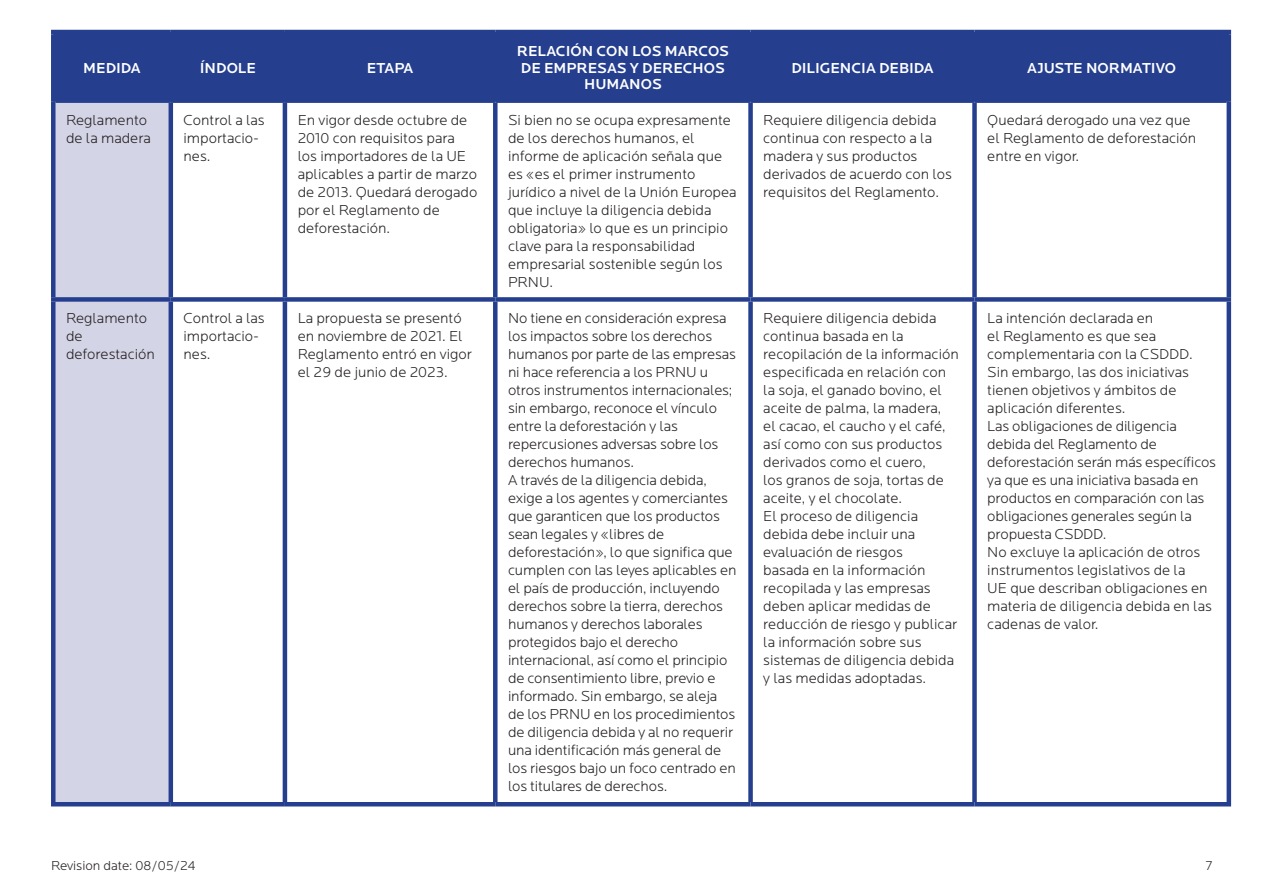
<style>
.page{position:relative;width:1263px;height:893px;background:#fff}
.page>*{position:absolute;margin:0;border:0;box-sizing:border-box;transform-origin:0 0}
.t1{font:300 15px/18px "Locator";color:#231f20}
.t2{font:500 15px/16.5px "Locator";color:#fff;text-align:center}
.t3{font:300 13.5px "Locator";color:#231f20}
</style>
<div class="page">
<div style="left:56px;top:34px;width:1170px;height:67px;background:#253f8e"></div>
<div style="left:56px;top:103px;width:113px;height:699px;background:#d4d4e7"></div>
<div style="left:51px;top:34px;width:5px;height:68px;background:#253f8e"></div>
<hr style="left:51px;top:30px;width:120px;height:4px;background:#253f8e">
<hr style="left:56px;top:101px;width:115px;height:2px;background:#253f8e">
<hr style="left:169px;top:34px;width:4px;height:67px;background:#253f8e">
<hr style="left:171px;top:30px;width:114px;height:4px;background:#253f8e">
<hr style="left:171px;top:101px;width:114px;height:2px;background:#253f8e">
<hr style="left:283px;top:34px;width:4px;height:67px;background:#253f8e">
<hr style="left:285px;top:30px;width:210px;height:4px;background:#253f8e">
<hr style="left:495px;top:30px;width:255px;height:4px;background:#253f8e">
<hr style="left:750px;top:30px;width:224px;height:4px;background:#253f8e">
<hr style="left:974px;top:30px;width:257px;height:4px;background:#253f8e">
<hr style="left:493px;top:34px;width:4px;height:67px;background:#253f8e">
<div style="left:748px;top:34px;width:5px;height:67px;background:#253f8e"></div>
<div style="left:972px;top:34px;width:5px;height:67px;background:#253f8e"></div>
<div style="left:1226px;top:34px;width:5px;height:68px;background:#253f8e"></div>
<hr style="left:285px;top:101px;width:210px;height:2px;background:#253f8e">
<hr style="left:495px;top:101px;width:255px;height:2px;background:#253f8e">
<hr style="left:750px;top:101px;width:224px;height:2px;background:#253f8e">
<hr style="left:974px;top:101px;width:252px;height:2px;background:#253f8e">
<div style="left:51px;top:102px;width:5px;height:195px;background:#253f8e"></div>
<div style="left:51px;top:302px;width:5px;height:500px;background:#253f8e"></div>
<div style="left:51px;top:297px;width:120px;height:5px;background:#253f8e"></div>
<hr style="left:51px;top:802px;width:120px;height:4px;background:#253f8e">
<hr style="left:169px;top:103px;width:4px;height:194px;background:#253f8e">
<hr style="left:169px;top:302px;width:4px;height:500px;background:#253f8e">
<div style="left:171px;top:297px;width:114px;height:5px;background:#253f8e"></div>
<hr style="left:171px;top:802px;width:114px;height:4px;background:#253f8e">
<hr style="left:283px;top:103px;width:4px;height:194px;background:#253f8e">
<hr style="left:283px;top:302px;width:4px;height:500px;background:#253f8e">
<hr style="left:493px;top:103px;width:4px;height:194px;background:#253f8e">
<div style="left:748px;top:103px;width:5px;height:194px;background:#253f8e"></div>
<div style="left:972px;top:103px;width:5px;height:194px;background:#253f8e"></div>
<div style="left:1226px;top:102px;width:5px;height:195px;background:#253f8e"></div>
<hr style="left:493px;top:302px;width:4px;height:500px;background:#253f8e">
<div style="left:748px;top:302px;width:5px;height:500px;background:#253f8e"></div>
<div style="left:972px;top:302px;width:5px;height:500px;background:#253f8e"></div>
<div style="left:1226px;top:302px;width:5px;height:500px;background:#253f8e"></div>
<div style="left:285px;top:297px;width:210px;height:5px;background:#253f8e"></div>
<div style="left:495px;top:297px;width:255px;height:5px;background:#253f8e"></div>
<div style="left:750px;top:297px;width:224px;height:5px;background:#253f8e"></div>
<div style="left:974px;top:297px;width:257px;height:5px;background:#253f8e"></div>
<hr style="left:285px;top:802px;width:210px;height:4px;background:#253f8e">
<hr style="left:495px;top:802px;width:255px;height:4px;background:#253f8e">
<hr style="left:750px;top:802px;width:224px;height:4px;background:#253f8e">
<hr style="left:974px;top:802px;width:257px;height:4px;background:#253f8e">
<p class="t2" style="left:83px;top:60px;width:59px">MEDIDA</p>
<p class="t2" style="left:200px;top:60px;width:58px">ÍNDOLE</p>
<p class="t2" style="left:367px;top:60px;width:48px">ETAPA</p>
<p class="t2" style="left:517px;top:43px;width:214px">RELACIÓN CON LOS MARCOS<br>DE EMPRESAS Y DERECHOS<br>HUMANOS</p>
<p class="t2" style="left:791px;top:60px;width:144px">DILIGENCIA DEBIDA</p>
<p class="t2" style="left:1027px;top:60px;width:151px">AJUSTE NORMATIVO</p>
<p class="t1" style="left:66px;top:111px;width:86px">Reglamento de la madera</p>
<p class="t1" style="left:184px;top:111px;width:83px">Control a las importacio&shy;nes.</p>
<p class="t1" style="left:298px;top:111px;width:181px">En vigor desde octubre de<br>2010 con requisitos para los importadores de la UE aplicables a partir de marzo de 2013. Quedará derogado por el Reglamento de deforestación.</p>
<p class="t1" style="left:508px;top:111px;width:230px">Si bien no se ocupa expresamente de los derechos humanos, el informe de aplicación señala que es «es el primer instrumento jurídico a nivel de la Unión Europea que incluye la diligencia debida obligatoria» lo que es un principio clave para la responsabilidad empresarial sostenible según los<br>PRNU.</p>
<p class="t1" style="left:763px;top:111px;width:190px">Requiere diligencia debida continua con respecto a la madera y sus productos derivados de acuerdo con los requisitos del Reglamento.</p>
<p class="t1" style="left:987px;top:111px;width:211px">Quedará derogado una vez que el Reglamento de deforestación entre en vigor.</p>
<p class="t1" style="left:66px;top:310px;width:90px">Reglamento de deforestación</p>
<p class="t1" style="left:184px;top:310px;width:83px">Control a las importacio&shy;nes.</p>
<p class="t1" style="left:298px;top:310px;width:176px">La propuesta se presentó en noviembre de 2021. El<br>Reglamento entró en vigor el 29 de junio de 2023.</p>
<p class="t1" style="left:508px;top:310px;width:229px">No tiene en consideración expresa los impactos sobre los derechos humanos por parte de las empresas ni hace referencia a los PRNU u otros instrumentos internacionales; sin embargo, reconoce el vínculo entre la deforestación y las repercusiones adversas sobre los derechos humanos.</p>
<p class="t1" style="left:508px;top:472px;width:230px">A través de la diligencia debida, exige a los agentes y comerciantes que garanticen que los productos sean legales y «libres de deforestación», lo que significa que cumplen con las leyes aplicables en el país de producción, incluyendo derechos sobre la tierra, derechos humanos y derechos laborales protegidos bajo el derecho internacional, así como el principio de consentimiento libre, previo e informado. Sin embargo, se aleja de los PRNU en los procedimientos de diligencia debida y al no requerir una identificación más general de los riesgos bajo un foco centrado en los titulares de derechos.</p>
<p class="t1" style="left:987px;top:310px;width:207px">La intención declarada en<br>el Reglamento es que sea complementaria con la CSDDD.<br>Sin embargo, las dos iniciativas tienen objetivos y ámbitos de aplicación diferentes.</p>
<p class="t1" style="left:987px;top:418px;width:230px">Las obligaciones de diligencia debida del Reglamento de deforestación serán más específicos ya que es una iniciativa basada en productos en comparación con las obligaciones generales según la propuesta CSDDD.</p>
<p class="t1" style="left:987px;top:544px;width:226px">No excluye la aplicación de otros instrumentos legislativos de la<br>UE que describan obligaciones en materia de diligencia debida en las cadenas de valor.</p>
<p class="t1" style="left:763px;top:310px;width:197px">Requiere diligencia debida continua basada en la recopilación de la información especificada en relación con la soja, el ganado bovino, el aceite de palma, la madera,<br>el cacao, el caucho y el café, así como con sus productos derivados como el cuero,<br>los granos de soja, tortas de aceite, y el chocolate.</p>
<p class="t1" style="left:763px;top:508px;width:195px">El proceso de diligencia debida debe incluir una evaluación de riesgos<br>basada en la información recopilada y las empresas deben aplicar medidas de reducción de riesgo y publicar la información sobre sus sistemas de diligencia debida y las medidas adoptadas.</p>
<p class="t3" style="left:51px;top:858px;width:146px">Revision date: 08/05/24</p>
<p class="t3" style="left:1205px;top:858px;width:8px">7</p>
</div>
